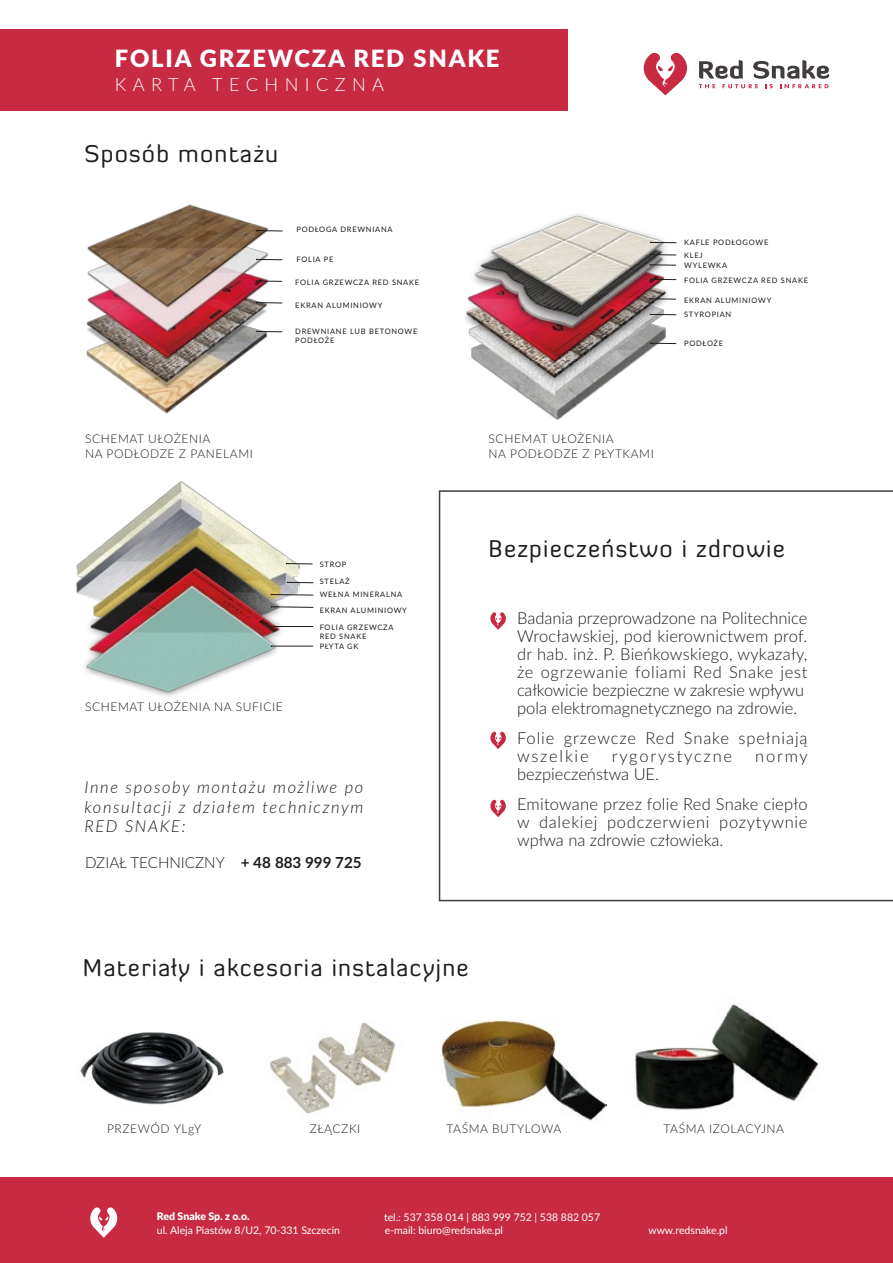
<style>
.page{position:relative;width:893px;height:1263px;background:#fff}
.page>*{position:absolute;margin:0;border:0;box-sizing:border-box;transform-origin:0 0}
.t1{font:24px "Diavlo";letter-spacing:.05em;color:#1d1d1b}
.t2{font:900 23.85px "Lato";letter-spacing:.075em;color:#fff}
.t3{font:300 18.3px "Lato";letter-spacing:.35em;color:#fff}
.t4{font:300 16.5px/18px "Lato";letter-spacing:.015em;color:#1d1d1b}
.t5{font:italic 300 16.5px/19.8px "Lato";letter-spacing:.1em;color:#1d1d1b;text-align:justify}
.t6{font:300 16.5px/18px "Lato";letter-spacing:.045em;color:#1d1d1b}
.t7{font:300 16.5px/18px "Lato";letter-spacing:.055em;color:#1d1d1b}
.t8{font:300 16.5px "Lato";letter-spacing:.11em;color:#1d1d1b}
.t9{font:300 15.15px "Lato";color:#1d1d1b}
.t10{font:300 12px/14.4px "Lato";letter-spacing:.05em;color:#1d1d1b}
.t11{font:10.5px/13.2px "Lato";color:#fff}
.t12{font:900 10.5px "Lato";letter-spacing:-.01em;color:#fff}
.t13{font:7.5px/9px "Lato";letter-spacing:.1em;color:#1d1d1b}
.s1{font-weight:700}
</style>
<div class="page">
<img style="left:80px;top:1032px;width:144px;height:73px">
<img style="left:635px;top:1004px;width:185px;height:106px">
<img style="left:76px;top:481px;width:223px;height:216px">
<img style="left:269px;top:1022px;width:126px;height:92px">
<img style="left:466px;top:214px;width:201px;height:206px">
<img style="left:86px;top:204px;width:186px;height:210px">
<svg style="left:439px;top:490px;width:454px;height:411px"></svg>
<div style="left:0;top:29px;width:568px;height:81px;background:#c72a41"></div>
<div style="left:0;top:1177px;width:893px;height:86px;background:#c72a41"></div>
<svg style="left:699px;top:60px;width:130px;height:28px"></svg>
<svg style="left:644px;top:53px;width:43px;height:42px"></svg>
<svg style="left:490px;top:612px;width:16px;height:18px"></svg>
<svg style="left:490px;top:732px;width:16px;height:17px"></svg>
<svg style="left:490px;top:800px;width:16px;height:17px"></svg>
<svg style="left:90px;top:1207px;width:27px;height:31px"></svg>
<svg style="left:256px;top:230px;width:27px;height:1px"></svg>
<svg style="left:256px;top:259px;width:26px;height:1px"></svg>
<svg style="left:256px;top:280px;width:26px;height:2px"></svg>
<svg style="left:256px;top:302px;width:26px;height:1px"></svg>
<svg style="left:256px;top:331px;width:26px;height:1px"></svg>
<hr style="left:271px;top:626px;width:42px;height:1px;background:#1d1d1b">
<svg style="left:286px;top:563px;width:27px;height:1px"></svg>
<svg style="left:287px;top:582px;width:26px;height:1px"></svg>
<svg style="left:270px;top:594px;width:44px;height:1px"></svg>
<svg style="left:271px;top:606px;width:43px;height:2px"></svg>
<hr style="left:271px;top:646px;width:42px;height:1px;background:#1d1d1b">
<svg style="left:650px;top:242px;width:26px;height:1px"></svg>
<svg style="left:650px;top:254px;width:26px;height:1px"></svg>
<svg style="left:650px;top:264px;width:26px;height:2px"></svg>
<svg style="left:650px;top:314px;width:26px;height:1px"></svg>
<svg style="left:649px;top:298px;width:27px;height:1px"></svg>
<svg style="left:650px;top:279px;width:26px;height:1px"></svg>
<svg style="left:650px;top:342px;width:26px;height:2px"></svg>
<img style="left:440px;top:1020px;width:166px;height:101px">
<h2 class="t2" style="left:115px;top:40px;width:386px">FOLIA GRZEWCZA RED SNAKE</h2>
<p class="t3" style="left:115px;top:71px;width:271px">KARTA TECHNICZNA</p>
<h1 class="t1" style="left:84px;top:139px;width:195px">Sposób montażu</h1>
<p class="t13" style="left:296px;top:225px;width:98px">PODŁOGA DREWNIANA</p>
<p class="t13" style="left:296px;top:255px;width:38px">FOLIA PE</p>
<p class="t13" style="left:295px;top:277px;width:125px">FOLIA GRZEWCZA RED SNAKE</p>
<p class="t13" style="left:295px;top:300px;width:89px">EKRAN ALUMINIOWY</p>
<p class="t13" style="left:295px;top:327px;width:124px">DREWNIANE LUB BETONOWE<br>PODŁOŻE</p>
<p class="t13" style="left:684px;top:238px;width:86px">KAFLE PODŁOGOWE</p>
<p class="t13" style="left:684px;top:261px;width:44px">WYLEWKA</p>
<p class="t13" style="left:684px;top:292px;width:89px;line-height:14.2px">EKRAN ALUMINIOWY<br>STYROPIAN</p>
<p class="t13" style="left:684px;top:339px;width:41px">PODŁOŻE</p>
<p class="t13" style="left:684px;top:251px;width:20px">KLEJ</p>
<p class="t13" style="left:684px;top:275px;width:125px">FOLIA GRZEWCZA RED SNAKE</p>
<p class="t10" style="left:85px;top:431px;width:169px">SCHEMAT UŁOŻENIA<br>NA PODŁODZE Z PANELAMI</p>
<p class="t10" style="left:489px;top:431px;width:167px">SCHEMAT UŁOŻENIA<br>NA PODŁODZE Z PŁYTKAMI</p>
<p class="t10" style="left:85px;top:699px;width:199px">SCHEMAT UŁOŻENIA NA SUFICIE</p>
<p class="t13" style="left:320px;top:560px;width:28px">STROP</p>
<p class="t13" style="left:320px;top:575px;width:84px;line-height:12.3px">STELAŻ<br>WEŁNA MINERALNA</p>
<p class="t13" style="left:320px;top:605px;width:89px">EKRAN ALUMINIOWY</p>
<p class="t13" style="left:320px;top:642px;width:40px">PŁYTA GK</p>
<p class="t13" style="left:320px;top:622px;width:75px">FOLIA GRZEWCZA<br>RED SNAKE</p>
<p class="t5" style="left:84px;top:776px;width:280px">Inne sposoby montażu możliwe po konsultacji z działem technicznym RED SNAKE:</p>
<p class="t9" style="left:85px;top:852px;width:278px">DZIAŁ TECHNICZNY <span class="s1">+ 48 883 999 725</span></p>
<h1 class="t1" style="left:489px;top:534px;width:298px">Bezpieczeństwo i zdrowie</h1>
<p class="t4" style="left:517px;top:609px;width:292px">Badania przeprowadzone na Politechnice Wrocławskiej, pod kierownictwem prof. dr hab. inż. P. Bieńkowskiego, wykazały, że ogrzewanie foliami Red Snake jest całkowicie bezpieczne w zakresie wpływu pola elektromagnetycznego na zdrowie.</p>
<p class="t7" style="left:517px;top:729px;width:292px">Folie grzewcze Red Snake spełniają wszelkie</p>
<p class="t8" style="left:612px;top:745px;width:122px">rygorystyczne</p>
<p class="t4" style="left:755px;top:747px;width:54px">normy</p>
<p class="t4" style="left:517px;top:759px;width:292px;line-height:30px">bezpieczeństwa UE.<br>Emitowane przez folie Red Snake ciepło</p>
<p class="t6" style="left:517px;top:813px;width:292px">w dalekiej podczerwieni pozytywnie wpłwa na zdrowie człowieka.</p>
<h1 class="t1" style="left:83px;top:953px;width:387px">Materiały i akcesoria instalacyjne</h1>
<p class="t10" style="left:107px;top:1121px;width:96px">PRZEWÓD YLgY</p>
<p class="t10" style="left:310px;top:1121px;width:52px">ZŁĄCZKI</p>
<p class="t10" style="left:446px;top:1121px;width:116px">TAŚMA BUTYLOWA</p>
<p class="t10" style="left:663px;top:1121px;width:122px">TAŚMA IZOLACYJNA</p>
<p class="t12" style="left:157px;top:1208px;width:94px">Red Snake Sp. z o.o.</p>
<p class="t11" style="left:157px;top:1223px;width:185px">ul. Aleja Piastów 8/U2, 70-331 Szczecin</p>
<p class="t11" style="left:384px;top:1210px;width:218px">tel.: 537 358 014 | 883 999 752 | 538 882 057 e-mail: biuro@redsnake.pl</p>
<p class="t11" style="left:648px;top:1223px;width:81px">www.redsnake.pl</p>
</div>
